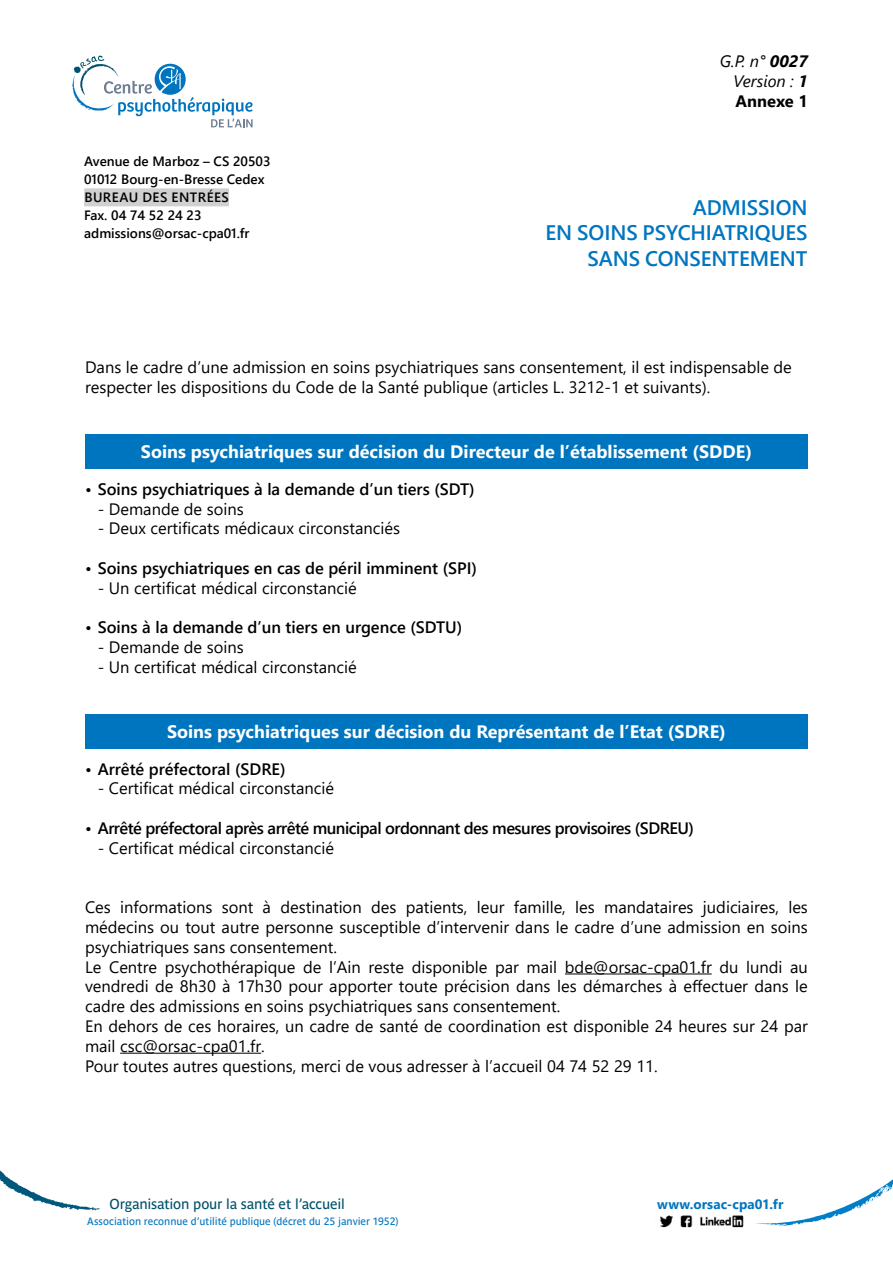
<style>
.page{position:relative;width:893px;height:1263px;background:#fff}
.page>*{position:absolute;margin:0;border:0;box-sizing:border-box;transform-origin:0 0}
.t1{font:600 21px/25.2px "Segoe UI";letter-spacing:-.005em;color:#0075bf;text-align:right}
.t2{font:700 18px "Segoe UI";color:#fff}
.t3{font:16.5px/19.8px "Segoe UI";color:#000}
.t4{font:600 16.5px "Segoe UI";color:#000}
.t5{font:600 16.5px "Segoe UI";letter-spacing:-.03em;color:#000}
.t6{font:italic 16.5px/19.8px "Segoe UI";color:#000;text-align:justify}
.t7{font:14.25px "Parisine";letter-spacing:-.01em;color:#00516c}
.t8{font:600 13.5px/18px "Segoe UI";color:#000}
.t9{font:700 13.5px "Segoe UI";letter-spacing:.01em;color:#0075bf}
.t10{font:10.5px "Parisine";letter-spacing:-.005em;color:#0075bf}
.s1{font-weight:700}
.s2{font-weight:700;font-style:normal}
</style>
<div class="page">
<div style="left:85px;top:434px;width:723px;height:35px;background:#0075bf"></div>
<div style="left:85px;top:714px;width:723px;height:35px;background:#0075bf"></div>
<hr style="left:565px;top:973px;width:147px;height:1px;background:#000">
<hr style="left:120px;top:1053px;width:141px;height:1px;background:#000">
<div style="left:84px;top:188px;width:145px;height:18px;background:#d0d0d0"></div>
<svg style="left:0;top:1170px;width:100px;height:40px"></svg>
<svg style="left:754px;top:1179px;width:139px;height:47px"></svg>
<img style="left:660px;top:1215px;width:84px;height:13px">
<svg style="left:72px;top:55px;width:181px;height:72px"></svg>
<p class="t8" style="left:84px;top:152px;width:188px">Avenue de Marboz – CS 20503<br>01012 Bourg-en-Bresse Cedex<br>BUREAU DES ENTRÉES<br>Fax. 04 74 52 24 23 admissions@orsac-cpa01.fr</p>
<p class="t6" style="left:733px;top:50px;width:76px;text-indent:-13px">G.P. n° <span class="s1">0027<br></span>Version : <span class="s1">1<br></span><span class="s2">Annexe 1</span></p>
<p class="t1" style="left:545px;top:195px;width:264px">ADMISSION<br>EN SOINS PSYCHIATRIQUES<br>SANS CONSENTEMENT</p>
<p class="t3" style="left:85px;top:357px;width:708px">Dans le cadre d’une admission en soins psychiatriques sans consentement, il est indispensable de respecter les dispositions du Code de la Santé publique (articles L. 3212-1 et suivants).</p>
<p class="t2" style="left:141px;top:437px;width:613px">Soins psychiatriques sur décision du Directeur de l’établissement (SDDE)</p>
<p class="t4" style="left:85px;top:476px;width:391px">• Soins psychiatriques à la demande d’un tiers (SDT)</p>
<p class="t3" style="left:98px;top:498px;width:147px">- Demande de soins</p>
<p class="t3" style="left:98px;top:518px;width:304px">- Deux certificats médicaux circonstanciés</p>
<p class="t4" style="left:85px;top:555px;width:394px">• Soins psychiatriques en cas de péril imminent (SPI)</p>
<p class="t3" style="left:98px;top:578px;width:260px">- Un certificat médical circonstancié</p>
<p class="t4" style="left:85px;top:614px;width:379px">• Soins à la demande d’un tiers en urgence (SDTU)</p>
<p class="t3" style="left:98px;top:637px;width:147px">- Demande de soins</p>
<p class="t3" style="left:98px;top:657px;width:260px">- Un certificat médical circonstancié</p>
<p class="t2" style="left:167px;top:717px;width:560px">Soins psychiatriques sur décision du Représentant de l’Etat (SDRE)</p>
<p class="t4" style="left:85px;top:755px;width:202px">• Arrêté préfectoral (SDRE)</p>
<p class="t3" style="left:98px;top:778px;width:238px">- Certificat médical circonstancié</p>
<p class="t5" style="left:85px;top:815px;width:610px">• Arrêté préfectoral après arrêté municipal ordonnant des mesures provisoires (SDREU)</p>
<p class="t3" style="left:98px;top:838px;width:238px">- Certificat médical circonstancié</p>
<p class="t3" style="left:85px;top:897px;width:724px">Ces informations sont à destination des patients, leur famille, les mandataires judiciaires, les médecins ou tout autre personne susceptible d’intervenir dans le cadre d’une admission en soins psychiatriques sans consentement.<br>Le Centre psychothérapique de l’Ain reste disponible par mail bde@orsac-cpa01.fr du lundi au vendredi de 8h30 à 17h30 pour apporter toute précision dans les démarches à effectuer dans le cadre des admissions en soins psychiatriques sans consentement.<br>En dehors de ces horaires, un cadre de santé de coordination est disponible 24 heures sur 24 par mail csc@orsac-cpa01.fr.<br>Pour toutes autres questions, merci de vous adresser à l’accueil 04 74 52 29 11.</p>
<p class="t7" style="left:109px;top:1195px;width:237px">Organisation pour la santé et l’accueil</p>
<p class="t10" style="left:87px;top:1215px;width:313px">Association reconnue d’utilité publique (décret du 25 janvier 1952)</p>
<p class="t9" style="left:657px;top:1193px;width:128px">www.orsac-cpa01.fr</p>
</div>
